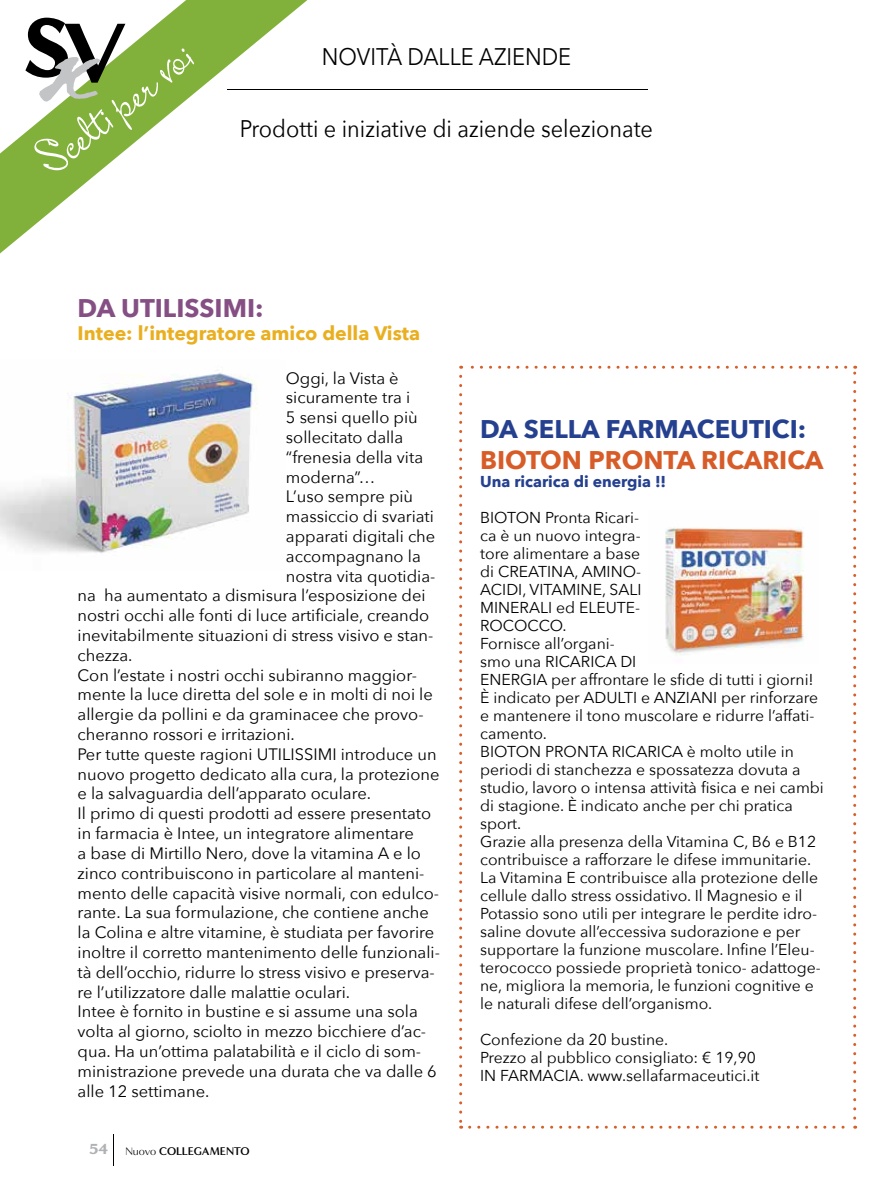
<style>
.page{position:relative;width:893px;height:1191px;background:#fff}
.page>*{position:absolute;margin:0;border:0;box-sizing:border-box;transform-origin:0 0}
.t1{font:900 86.25px "Minerva Modern";color:#000}
.t2{font:45px "Mr Keningbeck Pro";color:#fff}
.t3{font:700 25.5px "Avenir Next";color:#25408f}
.t4{font:700 25.5px "Avenir Next";color:#d75c28}
.t5{font:700 25.5px "Avenir Next";color:#854f84}
.t6{font:24px "Avenir Next";color:#000;scale:.91 1}
.t7{font:700 19.5px "Avenir Next";color:#eaaf21}
.t8{font:16.5px "Avenir Next";color:#000}
.t9{font:15.75px/18px "Avenir Next";color:#000}
.t10{font:700 15.75px "Avenir Next";color:#25408f}
.t11{font:700 11.4px "Minerva Modern";letter-spacing:-.015em;color:#000}
.s1{font-family:"Quilted Butterfly";font-weight:400;font-size:146.55px;color:#c2c4c6}
.s2{font-weight:900;font-size:15px;color:#afb1b4}
.s3{font-weight:400;font-size:11.25px}
</style>
<div class="page">
<svg style="left:0;top:0;width:307px;height:253px"></svg>
<svg style="left:459px;top:376px;width:3px;height:752px"></svg>
<svg style="left:470px;top:1125px;width:386px;height:3px"></svg>
<svg style="left:853px;top:366px;width:3px;height:752px"></svg>
<svg style="left:461px;top:366px;width:385px;height:3px"></svg>
<hr style="left:227px;top:89px;width:421px;height:1px;background:#000">
<img style="left:0;top:373px;width:257px;height:180px">
<img style="left:665px;top:527px;width:139px;height:129px">
<hr style="left:113px;top:1134px;width:1px;height:31px;background:#000">
<h1 class="t1" style="left:23px;top:-2px;width:106px">S<span class="s1">x</span>V</h1>
<h2 class="t2" style="left:26px;top:140px;width:184px;rotate:-38deg">Scelti per voi</h2>
<h3 class="t6" style="left:322px;top:36px;width:275px">NOVITÀ DALLE AZIENDE</h3>
<h3 class="t6" style="left:240px;top:108px;width:455px">Prodotti e iniziative di aziende selezionate</h3>
<h3 class="t5" style="left:78px;top:286px;width:188px">DA UTILISSIMI:</h3>
<p class="t7" style="left:78px;top:316px;width:344px">Intee: l’integratore amico della Vista</p>
<p class="t8" style="left:286px;top:364px;width:114px">Oggi, la Vista è</p>
<p class="t8" style="left:286px;top:384px;width:126px">sicuramente tra i</p>
<p class="t8" style="left:286px;top:403px;width:133px">5 sensi quello più</p>
<p class="t8" style="left:286px;top:423px;width:119px">sollecitato dalla</p>
<p class="t8" style="left:286px;top:443px;width:139px">“frenesia della vita</p>
<p class="t8" style="left:286px;top:463px;width:91px">moderna”…</p>
<p class="t8" style="left:286px;top:483px;width:129px">L’uso sempre più</p>
<p class="t8" style="left:286px;top:502px;width:150px">massiccio di svariati</p>
<p class="t8" style="left:286px;top:522px;width:151px">apparati digitali che</p>
<p class="t8" style="left:286px;top:542px;width:136px">accompagnano la</p>
<p class="t8" style="left:286px;top:562px;width:151px">nostra vita quotidia-</p>
<p class="t8" style="left:78px;top:582px;width:350px">na ha aumentato a dismisura l’esposizione dei</p>
<p class="t8" style="left:78px;top:601px;width:353px">nostri occhi alle fonti di luce artificiale, creando</p>
<p class="t8" style="left:78px;top:621px;width:357px">inevitabilmente situazioni di stress visivo e stan-</p>
<p class="t8" style="left:78px;top:641px;width:56px">chezza.</p>
<p class="t8" style="left:78px;top:661px;width:341px">Con l’estate i nostri occhi subiranno maggior-</p>
<p class="t8" style="left:78px;top:681px;width:357px">mente la luce diretta del sole e in molti di noi le</p>
<p class="t8" style="left:78px;top:700px;width:347px">allergie da pollini e da graminacee che provo-</p>
<p class="t8" style="left:78px;top:720px;width:219px">cheranno rossori e irritazioni.</p>
<p class="t8" style="left:78px;top:740px;width:360px">Per tutte queste ragioni UTILISSIMI introduce un</p>
<p class="t8" style="left:78px;top:760px;width:363px">nuovo progetto dedicato alla cura, la protezione</p>
<p class="t8" style="left:78px;top:780px;width:295px">e la salvaguardia dell’apparato oculare.</p>
<p class="t8" style="left:78px;top:799px;width:355px">Il primo di questi prodotti ad essere presentato</p>
<p class="t8" style="left:78px;top:819px;width:338px">in farmacia è Intee, un integratore alimentare</p>
<p class="t8" style="left:78px;top:839px;width:345px">a base di Mirtillo Nero, dove la vitamina A e lo</p>
<p class="t8" style="left:78px;top:859px;width:348px">zinco contribuiscono in particolare al manteni-</p>
<p class="t8" style="left:78px;top:879px;width:363px">mento delle capacità visive normali, con edulco-</p>
<p class="t8" style="left:78px;top:898px;width:353px">rante. La sua formulazione, che contiene anche</p>
<p class="t8" style="left:78px;top:918px;width:358px">la Colina e altre vitamine, è studiata per favorire</p>
<p class="t8" style="left:78px;top:938px;width:364px">inoltre il corretto mantenimento delle funzionali-</p>
<p class="t8" style="left:78px;top:958px;width:359px">tà dell’occhio, ridurre lo stress visivo e preserva-</p>
<p class="t8" style="left:78px;top:978px;width:274px">re l’utilizzatore dalle malattie oculari.</p>
<p class="t8" style="left:78px;top:997px;width:342px">Intee è fornito in bustine e si assume una sola</p>
<p class="t8" style="left:78px;top:1017px;width:350px">volta al giorno, sciolto in mezzo bicchiere d’ac-</p>
<p class="t8" style="left:78px;top:1037px;width:345px">qua. Ha un’ottima palatabilità e il ciclo di som-</p>
<p class="t8" style="left:78px;top:1057px;width:361px">ministrazione prevede una durata che va dalle 6</p>
<p class="t8" style="left:78px;top:1077px;width:133px">alle 12 settimane.</p>
<p class="t11" style="left:89px;top:1144px;width:162px"><span class="s2">54</span> <span class="s3">Nuovo</span> COLLEGAMENTO</p>
<h3 class="t3" style="left:480px;top:407px;width:328px">DA SELLA FARMACEUTICI:</h3>
<h3 class="t4" style="left:480px;top:438px;width:345px">BIOTON PRONTA RICARICA</h3>
<p class="t10" style="left:480px;top:467px;width:188px">Una ricarica di energia !!</p>
<p class="t9" style="left:480px;top:507px;width:345px">BIOTON Pronta Ricari-<br>ca è un nuovo integra-<br>tore alimentare a base<br>di CREATINA, AMINO-<br>ACIDI, VITAMINE, SALI<br>MINERALI ed ELEUTE-<br>ROCOCCO.<br>Fornisce all’organi-<br>smo una RICARICA DI<br>ENERGIA per affrontare le sfide di tutti i giorni!<br>È indicato per ADULTI e ANZIANI per rinforzare e mantenere il tono muscolare e ridurre l’affati&shy;camento.<br>BIOTON PRONTA RICARICA è molto utile in periodi di stanchezza e spossatezza dovuta a studio, lavoro o intensa attività fisica e nei cambi di stagione. È indicato anche per chi pratica sport.<br>Grazie alla presenza della Vitamina C, B6 e B12 contribuisce a rafforzare le difese immunitarie.<br>La Vitamina E contribuisce alla protezione delle cellule dallo stress ossidativo. Il Magnesio e il Potassio sono utili per integrare le perdite idro&shy;saline dovute all’eccessiva sudorazione e per supportare la funzione muscolare. Infine l’Eleu&shy;terococco possiede proprietà tonico- adattoge&shy;ne, migliora la memoria, le funzioni cognitive e le naturali difese dell’organismo.</p>
<p class="t9" style="left:480px;top:1029px;width:281px">Confezione da 20 bustine.<br>Prezzo al pubblico consigliato: € 19,90<br>IN FARMACIA. www.sellafarmaceutici.it</p>
</div>
